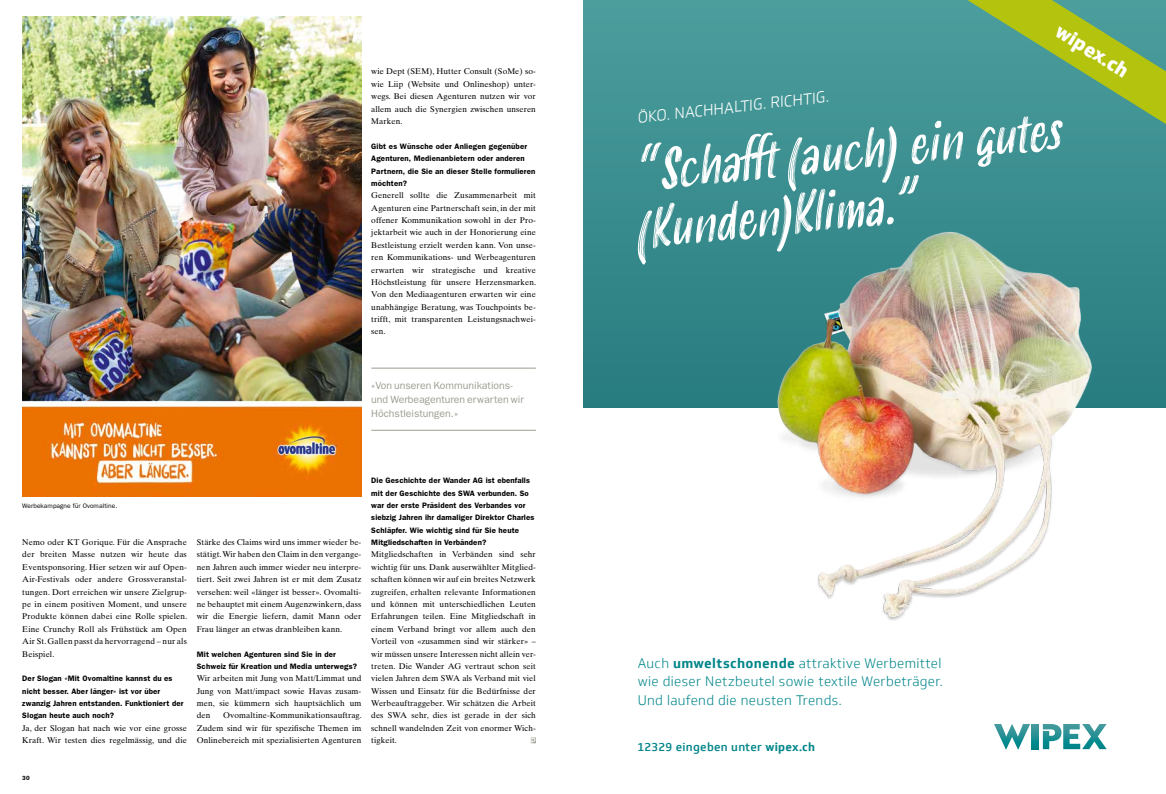
<style>
.page{position:relative;width:1166px;height:794px;background:#fff}
.page>*{position:absolute;margin:0;border:0;box-sizing:border-box;transform-origin:0 0}
.t1{font:italic 52.94px/57.7px "Smoothy";color:#fff;scale:.96 1}
.t2{font:800 19.43px "Soleto";color:#fff}
.t3{font:300 15.31px "Soleto";color:#fff}
.t4{font:300 13.47px/18.3px "Soleto";letter-spacing:.025em;color:#02868a}
.t5{font:500 11.55px "Soleto";letter-spacing:.025em;color:#02868a}
.t6{font:10.5px/14px "Franklin Gothic";color:#9e9d90}
.t7{font:8.31px/12.3px "Times Ten";letter-spacing:.01em;color:#000;text-align:justify}
.t8{font:600 7.88px/12.3px "Franklin Gothic";letter-spacing:.015em;color:#000}
.t9{font:6.56px "Franklin Gothic";letter-spacing:.01em;color:#000}
.t10{font:600 6.12px "Franklin Gothic";color:#000}
.s1{font-weight:700}
</style>
<div class="page">
<div style="left:583px;top:0;width:583px;height:407px;background:linear-gradient(to bottom,#4c9e9d,#287c7f)"></div>
<svg style="left:994px;top:724px;width:112px;height:25px"></svg>
<img style="left:734px;top:177px;width:404px;height:443px">
<svg style="left:967px;top:0;width:199px;height:124px;background:#6aa66a"></svg>
<img style="left:22px;top:16px;width:339px;height:480px">
<svg style="left:531px;top:737px;width:5px;height:6px"></svg>
<hr style="left:371px;top:368px;width:165px;height:1px;background:#9e9d90">
<hr style="left:371px;top:430px;width:165px;height:1px;background:#9e9d90">
<p class="t7" style="left:371px;top:65px;width:166px">wie Dept (SEM), Hutter Consult (SoMe) so&shy;wie Liip (Website und Onlineshop) unter&shy;wegs. Bei diesen Agenturen nutzen wir vor allem auch die Synergien zwischen unseren Marken.</p>
<p class="t8" style="left:371px;top:140px;width:166px">Gibt es Wünsche oder Anliegen gegenüber Agenturen, Medienanbietern oder anderen Partnern, die Sie an dieser Stelle formulieren möchten?</p>
<p class="t7" style="left:371px;top:189px;width:166px">Generell sollte die Zusammenarbeit mit Agenturen eine Partnerschaft sein, in der mit offener Kommunikation sowohl in der Pro&shy;jektarbeit wie auch in der Honorierung eine Bestleistung erzielt werden kann. Von unse&shy;ren Kommunikations- und Werbeagenturen erwarten wir strategische und kreative Höchstleistung für unsere Herzensmarken.<br>Von den Mediaagenturen erwarten wir eine unabhängige Beratung, was Touchpoints be&shy;trifft, mit transparenten Leistungsnachwei&shy;sen.</p>
<p class="t6" style="left:371px;top:379px;width:154px">«Von unseren Kommunikations&shy;und Werbeagenturen erwarten wir<br>Höchstleistungen.»</p>
<p class="t9" style="left:22px;top:502px;width:96px">Werbekampagne für Ovomaltine.</p>
<p class="t7" style="left:22px;top:536px;width:166px">Nemo oder KT Gorique. Für die Ansprache der breiten Masse nutzen wir heute das Eventsponsoring. Hier setzen wir auf Open-Air-Festivals oder andere Grossveranstal&shy;tungen. Dort erreichen wir unsere Zielgrup&shy;pe in einem positiven Moment, und unsere Produkte können dabei eine Rolle spielen.<br>Eine Crunchy Roll als Frühstück am Open Air St. Gallen passt da hervorragend – nur als Beispiel.</p>
<p class="t8" style="left:22px;top:672px;width:163px">Der Slogan «Mit Ovomaltine kannst duʼes nicht besser. Aber länger» ist vor über zwanzig Jahren entstanden. Funktioniert der Slogan heute auch noch?</p>
<p class="t7" style="left:22px;top:722px;width:166px">Ja, der Slogan hat nach wie vor eine grosse<br>Kraft. Wir testen dies regelmässig, und die</p>
<p class="t7" style="left:197px;top:536px;width:166px">Stärke des Claims wird uns immer wieder be&shy;stätigt. Wir haben den Claim in den vergange&shy;nen Jahren auch immer wieder neu interpre&shy;tiert. Seit zwei Jahren ist er mit dem Zusatz versehen: weil «länger ist besser». Ovomalti&shy;ne behauptet mit einem Augenzwinkern, dass wir die Energie liefern, damit Mann oder Frau länger an etwas dranbleiben kann.</p>
<p class="t8" style="left:197px;top:647px;width:162px">Mit welchen Agenturen sind Sie in der<br>Schweiz für Kreation und Media unterwegs?</p>
<p class="t7" style="left:197px;top:672px;width:166px">Wir arbeiten mit Jung von Matt/Limmat und Jung von Matt/impact sowie Havas zusam&shy;men, sie kümmern sich hauptsächlich um den</p>
<p class="t7" style="left:197px;top:709px;width:166px;text-indent:26px">Ovomaltine-Kommunikationsauftrag.<br>Zudem sind wir für spezifische Themen im Onlinebereich mit spezialisierten Agenturen</p>
<p class="t8" style="left:371px;top:474px;width:165px">Die Geschichte der Wander AG ist ebenfalls mit der Geschichte des SWA verbunden. So war der erste Präsident des Verbandes vor siebzig Jahren ihr damaliger Direktor Charles Schläpfer. Wie wichtig sind für Sie heute Mitgliedschaften in Verbänden?</p>
<p class="t7" style="left:371px;top:548px;width:166px">Mitgliedschaften in Verbänden sind sehr wichtig für uns. Dank auserwählter Mitglied&shy;schaften können wir auf ein breites Netzwerk zugreifen, erhalten relevante Informationen und können mit unterschiedlichen Leuten Erfahrungen teilen. Eine Mitgliedschaft in einem Verband bringt vor allem auch den Vorteil von «zusammen sind wir stärker» – wir müssen unsere Interessen nicht allein ver&shy;treten. Die Wander AG vertraut schon seit vielen Jahren dem SWA als Verband mit viel Wissen und Einsatz für die Bedürfnisse der Werbeauftraggeber. Wir schätzen die Arbeit des SWA sehr, dies ist gerade in der sich schnell wandelnden Zeit von enormer Wich&shy;tigkeit.</p>
<p class="t10" style="left:22px;top:774px;width:9px">30</p>
<h2 class="t2" style="left:1064px;top:18px;width:83px;rotate:32deg">wipex.ch</h2>
<h3 class="t3" style="left:636px;top:108px;width:194px;rotate:-6deg">ÖKO. NACHHALTIG. RICHTIG.</h3>
<h1 class="t1" style="left:627px;top:147px;width:452px;rotate:-6deg">“ Schafft (auch) ein gutes (Kunden)Klima.”</h1>
<h3 class="t4" style="left:638px;top:654px;width:307px">Auch <span class="s1">umweltschonende</span> attraktive Werbemittel wie dieser Netzbeutel sowie textile Werbeträger.<br>Und laufend die neusten Trends.</h3>
<h3 class="t5" style="left:637px;top:739px;width:179px">12329 eingeben unter <span class="s1">wipex.ch</span></h3>
</div>
